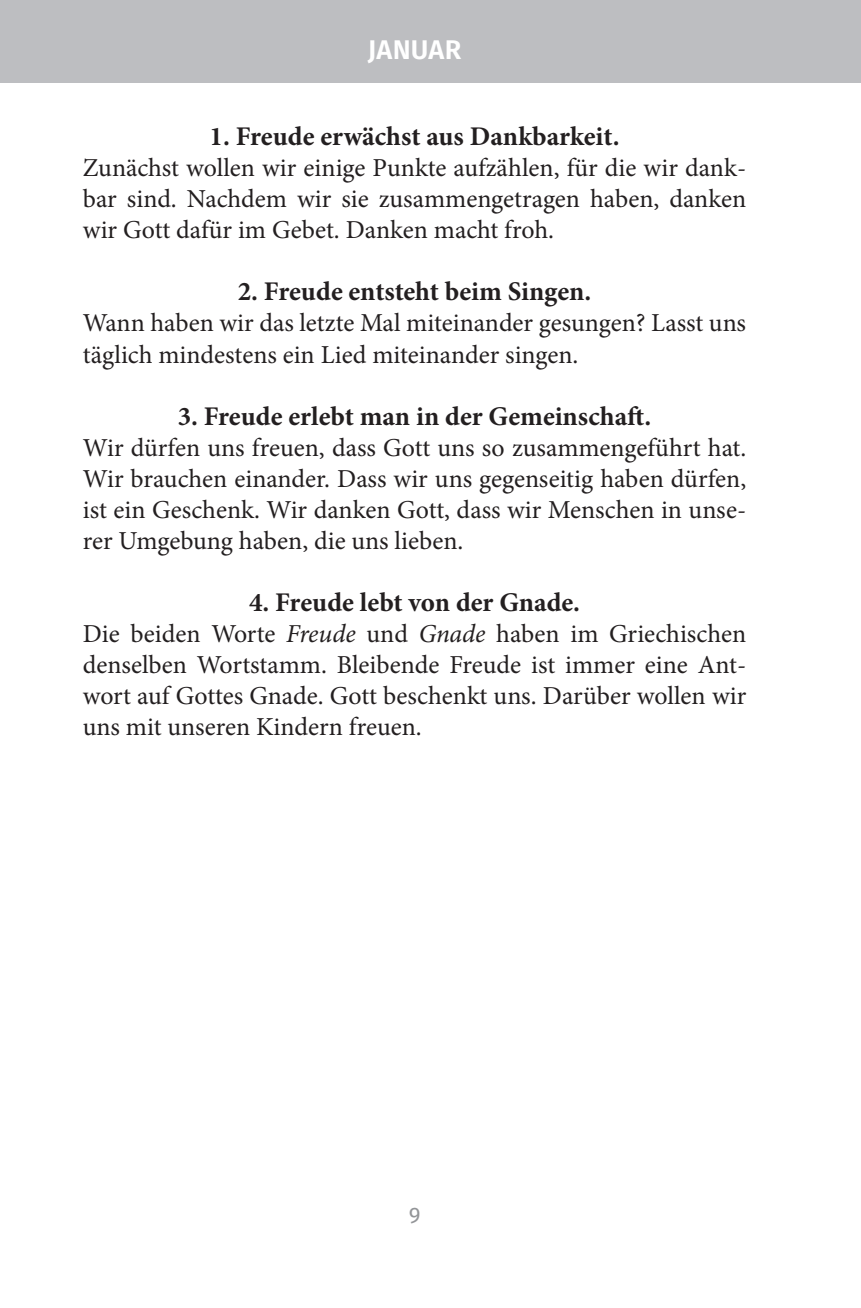
<style>
.page{position:relative;width:861px;height:1308px;background:#fff}
.page>*{position:absolute;margin:0;border:0;box-sizing:border-box;transform-origin:0 0}
.t1{font:700 27px "Minion Pro";color:#231f20}
.t2{font:600 27px "Fira Sans";letter-spacing:.01em;color:#fff}
.t3{font:25.88px/31.1px "Minion Pro";color:#231f20;text-align:justify}
.t4{font:22.5px "Fira Sans";color:#939598}
.s1{font-style:italic}
</style>
<div class="page">
<div style="left:1px;top:0;width:860px;height:83px;background:#bdbec1"></div>
<p class="t2" style="left:368px;top:27px;width:95px">JANUAR</p>
<p class="t1" style="left:210px;top:117px;width:412px">1. Freude erwächst aus Dankbarkeit.</p>
<p class="t3" style="left:83px;top:152px;width:665px">Zunächst wollen wir einige Punkte aufzählen, für die wir dank&shy;bar sind. Nachdem wir sie zusammengetragen haben, danken wir Gott dafür im Gebet. Danken macht froh.</p>
<p class="t1" style="left:238px;top:273px;width:355px">2. Freude entsteht beim Singen.</p>
<p class="t3" style="left:83px;top:308px;width:665px">Wann haben wir das letzte Mal miteinander gesungen? Lasst uns täglich mindestens ein Lied miteinander singen.</p>
<p class="t1" style="left:178px;top:397px;width:475px">3. Freude erlebt man in der Gemeinschaft.</p>
<p class="t3" style="left:83px;top:432px;width:665px">Wir dürfen uns freuen, dass Gott uns so zusammengeführt hat.<br>Wir brauchen einander. Dass wir uns gegenseitig haben dürfen, ist ein Geschenk. Wir danken Gott, dass wir Menschen in unse&shy;rer Umgebung haben, die uns lieben.</p>
<p class="t1" style="left:249px;top:583px;width:333px">4. Freude lebt von der Gnade.</p>
<p class="t3" style="left:83px;top:618px;width:665px">Die beiden Worte <span class="s1">Freude</span> und <span class="s1">Gnade</span> haben im Griechischen denselben Wortstamm. Bleibende Freude ist immer eine Ant&shy;wort auf Gottes Gnade. Gott beschenkt uns. Darüber wollen wir uns mit unseren Kindern freuen.</p>
<p class="t4" style="left:409px;top:1197px;width:13px">9</p>
</div>
